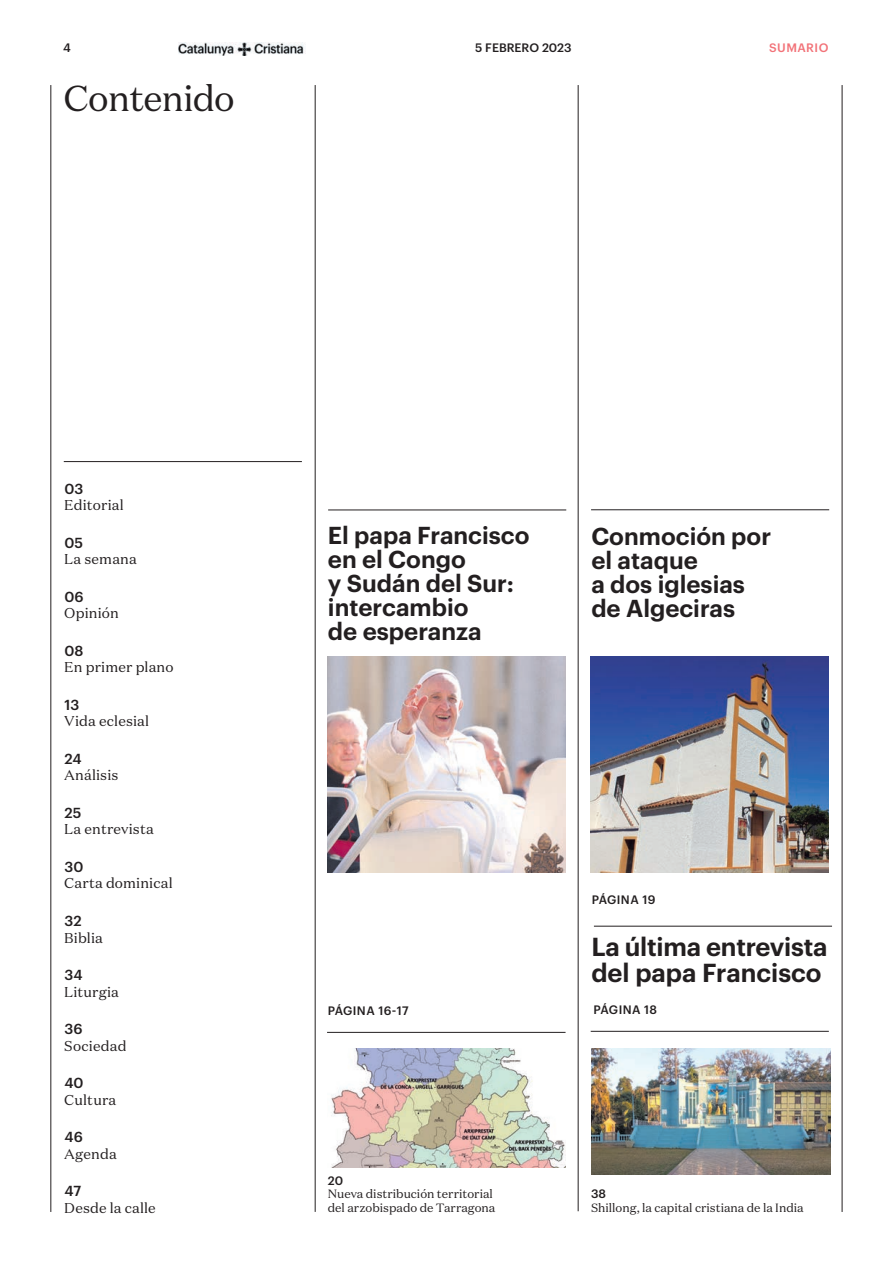
<style>
.page{position:relative;width:893px;height:1263px;background:#fff}
.page>*{position:absolute;margin:0;border:0;box-sizing:border-box;transform-origin:0 0}
.t1{font:36px "Domaine Text";letter-spacing:-.02em;color:#231f20}
.t2{font:600 25.5px/25.5px "Graphik";letter-spacing:-.01em;color:#231f20}
.t3{font:600 24px/24px "Graphik";color:#231f20}
.t4{font:14.25px "Domaine Text";letter-spacing:.01em;color:#231f20}
.t5{font:500 14.25px "Graphik";letter-spacing:.015em;color:#231f20}
.t6{font:12px/13.5px "Domaine Text";color:#231f20}
.t7{font:500 12px "Graphik";color:#231f20}
.t8{font:500 12px "Graphik";letter-spacing:.035em;color:#231f20}
.t9{font:500 12px "Graphik";letter-spacing:.035em;color:#f27278}
</style>
<div class="page">
<hr style="left:842px;top:85px;width:1px;height:1127px;background:#231f20">
<hr style="left:51px;top:85px;width:1px;height:1127px;background:#231f20">
<hr style="left:315px;top:85px;width:1px;height:1127px;background:#231f20">
<hr style="left:64px;top:461px;width:238px;height:1px;background:#231f20">
<hr style="left:328px;top:510px;width:238px;height:1px;background:#231f20">
<hr style="left:591px;top:509px;width:238px;height:1px;background:#231f20">
<hr style="left:578px;top:85px;width:1px;height:1126px;background:#231f20">
<hr style="left:327px;top:1032px;width:239px;height:1px;background:#231f20">
<hr style="left:591px;top:1031px;width:238px;height:1px;background:#231f20">
<hr style="left:594px;top:926px;width:238px;height:1px;background:#231f20">
<img style="left:179px;top:42px;width:125px;height:13px">
<img style="left:591px;top:656px;width:238px;height:217px">
<img style="left:328px;top:656px;width:237px;height:217px">
<img style="left:591px;top:1049px;width:239px;height:125px">
<img style="left:331px;top:1049px;width:235px;height:118px">
<p class="t7" style="left:63px;top:39px;width:9px">4</p>
<h1 class="t1" style="left:63px;top:76px;width:173px">Contenido</h1>
<p class="t7" style="left:475px;top:38px;width:98px">5 FEBRERO 2023</p>
<p class="t9" style="left:769px;top:39px;width:61px">SUMARIO</p>
<p class="t5" style="left:64px;top:477px;width:20px">03</p>
<p class="t4" style="left:64px;top:496px;width:61px">Editorial</p>
<p class="t5" style="left:64px;top:532px;width:20px">05</p>
<p class="t4" style="left:64px;top:550px;width:74px">La semana</p>
<p class="t5" style="left:64px;top:586px;width:21px">06</p>
<p class="t4" style="left:64px;top:604px;width:56px">Opinión</p>
<p class="t5" style="left:64px;top:640px;width:20px">08</p>
<p class="t4" style="left:64px;top:658px;width:111px">En primer plano</p>
<p class="t5" style="left:64px;top:694px;width:17px">13</p>
<p class="t4" style="left:64px;top:712px;width:86px">Vida eclesial</p>
<p class="t5" style="left:64px;top:748px;width:19px">24</p>
<p class="t4" style="left:64px;top:766px;width:56px">Análisis</p>
<p class="t5" style="left:64px;top:802px;width:19px">25</p>
<p class="t4" style="left:64px;top:820px;width:91px">La entrevista</p>
<p class="t5" style="left:64px;top:856px;width:21px">30</p>
<p class="t4" style="left:64px;top:874px;width:110px">Carta dominical</p>
<p class="t5" style="left:64px;top:910px;width:19px">32</p>
<p class="t4" style="left:64px;top:928px;width:40px">Biblia</p>
<p class="t5" style="left:64px;top:964px;width:20px">34</p>
<p class="t4" style="left:64px;top:982px;width:56px">Liturgia</p>
<p class="t5" style="left:64px;top:1018px;width:20px">36</p>
<p class="t4" style="left:64px;top:1036px;width:64px">Sociedad</p>
<p class="t5" style="left:64px;top:1072px;width:21px">40</p>
<p class="t4" style="left:64px;top:1091px;width:53px">Cultura</p>
<p class="t5" style="left:64px;top:1126px;width:20px">46</p>
<p class="t4" style="left:64px;top:1145px;width:54px">Agenda</p>
<p class="t5" style="left:64px;top:1180px;width:18px">47</p>
<p class="t4" style="left:64px;top:1199px;width:93px">Desde la calle</p>
<h3 class="t3" style="left:328px;top:521px;width:203px">El papa Francisco en el Congo<br>y Sudán del Sur: intercambio<br>de esperanza</h3>
<h3 class="t3" style="left:591px;top:522px;width:181px">Conmoción por el ataque<br>a dos iglesias de Algeciras</h3>
<p class="t7" style="left:592px;top:891px;width:65px">PÁGINA 19</p>
<h2 class="t2" style="left:591px;top:932px;width:238px">La última entrevista del papa Francisco</h2>
<p class="t8" style="left:328px;top:1001px;width:83px">PÁGINA 16-17</p>
<p class="t7" style="left:593px;top:1000px;width:65px">PÁGINA 18</p>
<p class="t7" style="left:328px;top:1171px;width:17px">20</p>
<p class="t6" style="left:328px;top:1187px;width:169px">Nueva distribución territorial del arzobispado de Tarragona</p>
<p class="t7" style="left:591px;top:1185px;width:16px">38</p>
<p class="t6" style="left:591px;top:1201px;width:214px">Shillong, la capital cristiana de la India</p>
</div>
